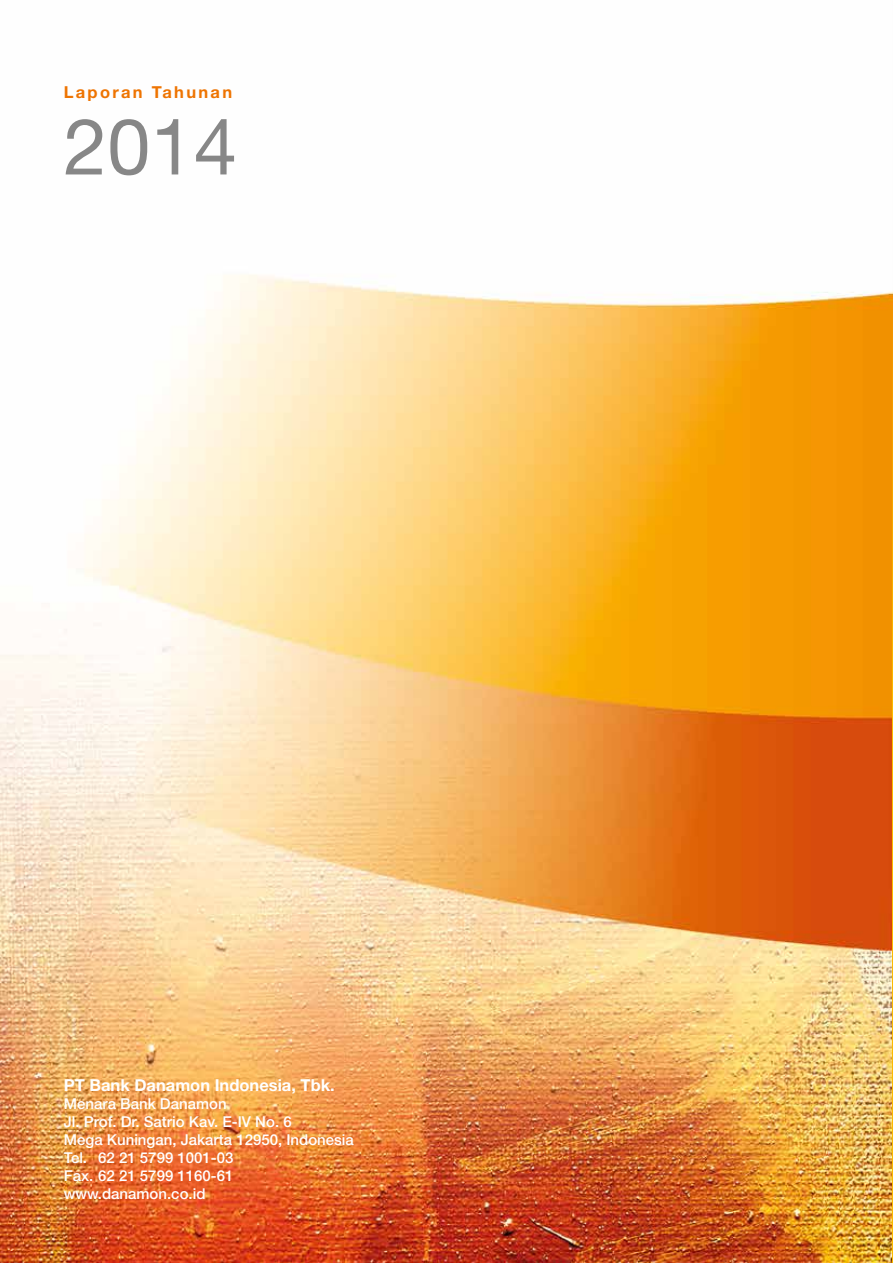
<style>
.page{position:relative;width:893px;height:1263px;background:#fff}
.page>*{position:absolute;margin:0;border:0;box-sizing:border-box;transform-origin:0 0}
.t1{font:78px "Helvetica Neue";color:#878787}
.t2{font:700 16.5px "Helvetica Neue";color:#fff}
.t3{font:700 16.5px "Helvetica Neue";letter-spacing:.14em;color:#ee7402}
.t4{font:500 15px/18px "Helvetica Neue";color:#fff}
</style>
<div class="page">
<img style="left:0;top:275px;width:892px;height:988px">
<hr style="left:892px;top:0;width:1px;height:1263px;background:#fbba00">
<p class="t3" style="left:64px;top:82px;width:170px">Laporan Tahunan</p>
<h1 class="t1" style="left:64px;top:100px;width:175px">2014</h1>
<p class="t2" style="left:64px;top:1075px;width:273px">PT Bank Danamon Indonesia, Tbk.</p>
<p class="t4" style="left:64px;top:1095px;width:292px">Menara Bank Danamon<br>Jl. Prof. Dr. Satrio Kav. E-IV No. 6<br>Mega Kuningan, Jakarta 12950, Indonesia<br>Tel. 62 21 5799 1001-03<br>Fax. 62 21 5799 1160-61 www.danamon.co.id</p>
</div>
